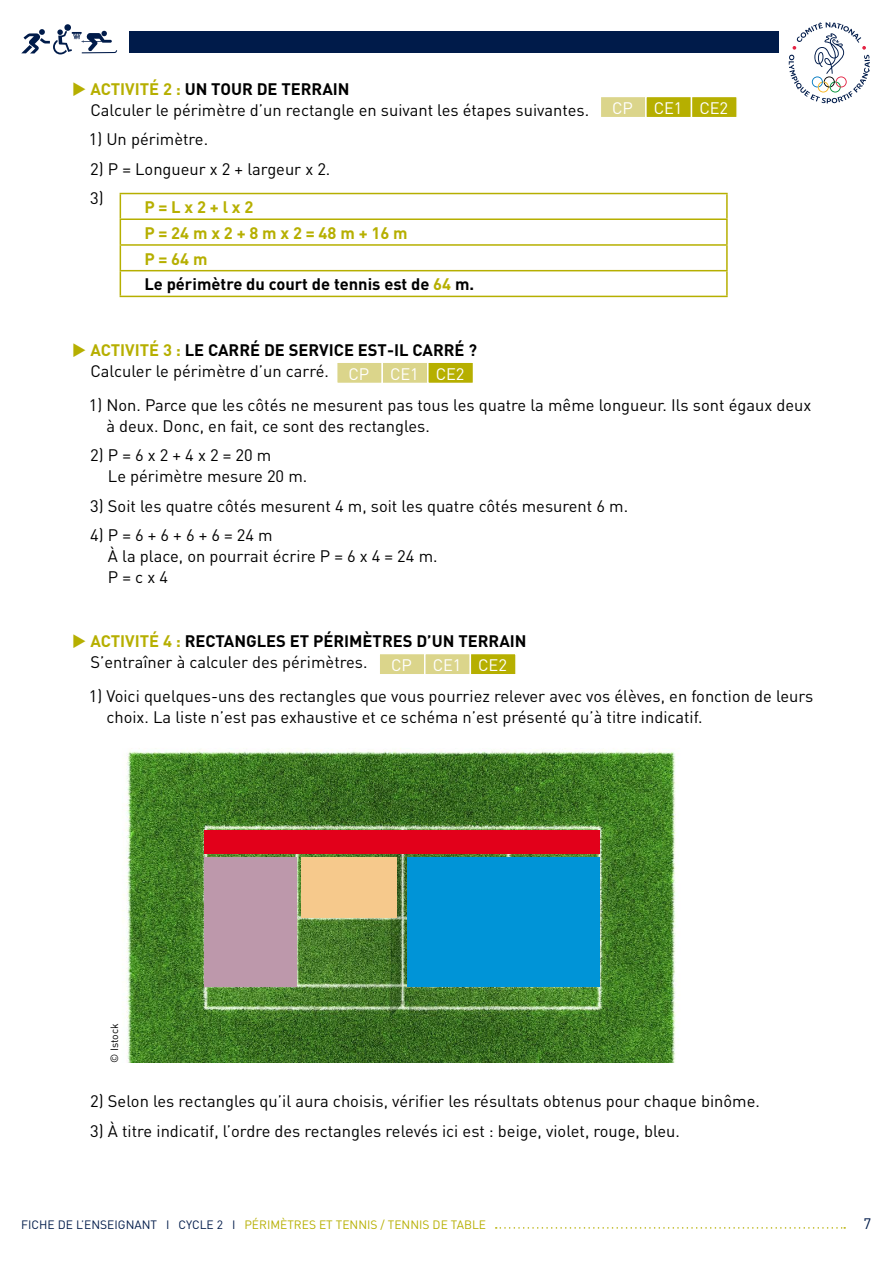
<style>
.page{position:relative;width:893px;height:1263px;background:#fff}
.page>*{position:absolute;margin:0;border:0;box-sizing:border-box;transform-origin:0 0}
.t1{font:16.5px/21px "DIN";color:#000}
.t2{font:700 16.5px/25.7px "DIN";color:#b6af00}
.t3{font:16.5px "DIN";letter-spacing:-.01em;color:#fff}
.t4{font:15px "DIN";color:#001b4a}
.t5{font:12px "DIN";color:#b6af00}
.t6{font:10.5px "DIN";color:#000}
.s1{color:#b6af00}
.s2{font-weight:700;color:#b6af00}
.s3{font-weight:700}
.s4{color:#000}
.s5{color:#001b4a}
</style>
<div class="page">
<div style="left:64px;top:24px;width:7px;height:7px;background:#001b4a;border-radius:50%"></div>
<svg style="left:21px;top:29px;width:96px;height:26px"></svg>
<div style="left:129px;top:31px;width:649px;height:22px;background:#001b4a"></div>
<svg style="left:789px;top:22px;width:81px;height:81px"></svg>
<div style="left:600px;top:96px;width:47px;height:22px;background:#dbd58b;border:2px solid #fff"></div>
<div style="left:645px;top:96px;width:47px;height:22px;background:#b6af00;border:2px solid #fff"></div>
<div style="left:691px;top:96px;width:47px;height:22px;background:#b6af00;border:2px solid #fff"></div>
<hr style="left:120px;top:193px;width:608px;height:1px;background:#b6af00">
<hr style="left:726px;top:194px;width:2px;height:24px;background:#b6af00">
<hr style="left:120px;top:218px;width:608px;height:2px;background:#b6af00">
<hr style="left:726px;top:220px;width:2px;height:24px;background:#b6af00">
<hr style="left:120px;top:244px;width:608px;height:2px;background:#b6af00">
<hr style="left:726px;top:246px;width:2px;height:24px;background:#b6af00">
<hr style="left:120px;top:270px;width:608px;height:1px;background:#b6af00">
<svg style="left:120px;top:194px;width:1px;height:102px"></svg>
<hr style="left:726px;top:271px;width:2px;height:25px;background:#b6af00">
<hr style="left:120px;top:296px;width:608px;height:1px;background:#b6af00">
<div style="left:336px;top:361px;width:47px;height:23px;background:#dbd58b;border:2px solid #fff"></div>
<div style="left:381px;top:361px;width:48px;height:23px;background:#dbd58b;border:2px solid #fff"></div>
<div style="left:427px;top:361px;width:47px;height:23px;background:#b6af00;border:2px solid #fff"></div>
<div style="left:378px;top:653px;width:48px;height:22px;background:#dbd58b;border:2px solid #fff"></div>
<div style="left:424px;top:653px;width:47px;height:22px;background:#dbd58b;border:2px solid #fff"></div>
<div style="left:470px;top:653px;width:47px;height:22px;background:#b6af00;border:2px solid #fff"></div>
<img style="left:126px;top:748px;width:550px;height:314px">
<div style="left:204px;top:830px;width:396px;height:24px;background:#e2001a"></div>
<div style="left:204px;top:857px;width:92px;height:129px;background:#bd98ab"></div>
<div style="left:301px;top:857px;width:95px;height:60px;background:#f6c98c"></div>
<div style="left:407px;top:857px;width:193px;height:129px;background:#0094d7"></div>
<svg style="left:496px;top:1227px;width:349px;height:2px"></svg>
<p class="t1" style="left:90px;top:78px;width:500px;text-indent:-18px"><span class="s1">◆</span> <span class="s2">ACTIVITÉ 2 :</span> <span class="s3">UN TOUR DE TERRAIN<br></span>Calculer le périmètre d’un rectangle en suivant les étapes suivantes.</p>
<p class="t1" style="left:89px;top:128px;width:121px">1) Un périmètre.</p>
<p class="t1" style="left:90px;top:153px;width:242px;line-height:29.5px">2) P = Longueur x 2 + largeur x 2.<br>3)</p>
<p class="t2" style="left:144px;top:194px;width:331px">P = L x 2 + l x 2<br>P = 24 m x 2 + 8 m x 2 = 48 m + 16 m<br>P = 64 m<br><span class="s4">Le périmètre du court de tennis est de</span> 64 <span class="s4">m.</span></p>
<p class="t3" style="left:612px;top:97px;width:22px">CP</p>
<p class="t3" style="left:654px;top:97px;width:76px">CE1 CE2</p>
<p class="t1" style="left:90px;top:339px;width:388px;text-indent:-18px"><span class="s1">◆</span> <span class="s2">ACTIVITÉ 3 :</span> <span class="s3">LE CARRÉ DE SERVICE EST-IL CARRÉ ?<br></span>Calculer le périmètre d’un carré.</p>
<p class="t1" style="left:106px;top:394px;width:706px;text-indent:-18px">1) Non. Parce que les côtés ne mesurent pas tous les quatre la même longueur. Ils sont égaux deux à deux. Donc, en fait, ce sont des rectangles.</p>
<p class="t1" style="left:108px;top:445px;width:201px;text-indent:-18px">2) P = 6 x 2 + 4 x 2 = 20 m<br>Le périmètre mesure 20 m.</p>
<p class="t1" style="left:90px;top:495px;width:539px">3) Soit les quatre côtés mesurent 4 m, soit les quatre côtés mesurent 6 m.</p>
<p class="t1" style="left:108px;top:525px;width:331px;text-indent:-18px">4) P = 6 + 6 + 6 + 6 = 24 m<br>À la place, on pourrait écrire P = 6 x 4 = 24 m.<br>P = c x 4</p>
<p class="t3" style="left:349px;top:363px;width:22px">CP</p>
<p class="t3" style="left:390px;top:363px;width:76px">CE1 CE2</p>
<p class="t1" style="left:90px;top:631px;width:438px;text-indent:-18px"><span class="s1">◆</span> <span class="s2">ACTIVITÉ 4 :</span> <span class="s3">RECTANGLES ET PÉRIMÈTRES D’UN TERRAIN<br></span>S’entraîner à calculer des périmètres.</p>
<p class="t1" style="left:106px;top:685px;width:709px;text-indent:-18px">1) Voici quelques-uns des rectangles que vous pourriez relever avec vos élèves, en fonction de leurs choix. La liste n’est pas exhaustive et ce schéma n’est présenté qu’à titre indicatif.</p>
<p class="t3" style="left:391px;top:654px;width:22px">CP</p>
<p class="t3" style="left:433px;top:654px;width:76px">CE1 CE2</p>
<p class="t6" style="left:108px;top:1063px;width:41px;rotate:-90deg">© Istock</p>
<p class="t1" style="left:90px;top:1090px;width:671px">2) Selon les rectangles qu’il aura choisis, vérifier les résultats obtenus pour chaque binôme.</p>
<p class="t1" style="left:90px;top:1120px;width:591px">3) À titre indicatif, l’ordre des rectangles relevés ici est : beige, violet, rouge, bleu.</p>
<p class="t5" style="left:21px;top:1217px;width:466px"><span class="s5">FICHE DE L’ENSEIGNANT I CYCLE 2 I</span> PÉRIMÈTRES ET TENNIS / TENNIS DE TABLE</p>
<p class="t4" style="left:863px;top:1214px;width:9px">7</p>
</div>
